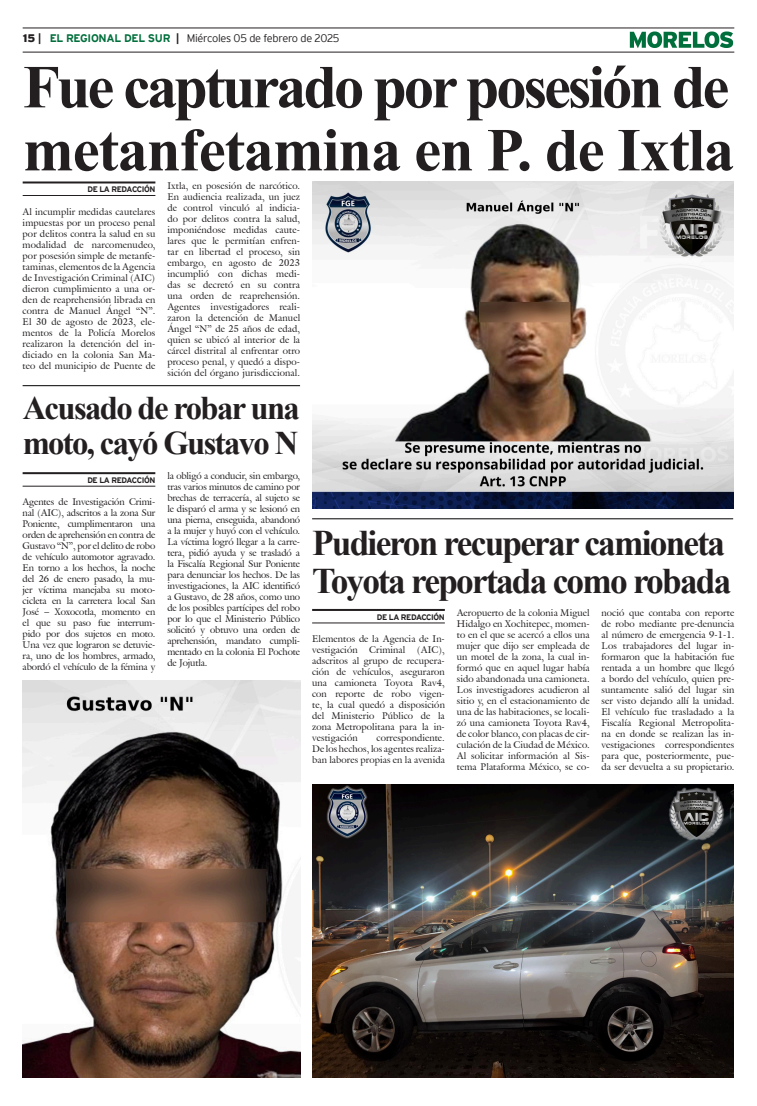
<style>
.page{position:relative;width:757px;height:1106px;background:#fff}
.page>*{position:absolute;margin:0;border:0;box-sizing:border-box;transform-origin:0 0}
.Cabeza_01{font:700 61px/63px "Times New Roman";letter-spacing:-.05em;color:#231f20}
.Cabeza_03{font:700 36px/38px "Times New Roman";letter-spacing:-.05em;color:#231f20}
.Cabeza_03-2{font:700 33px/35px "Times New Roman";letter-spacing:-.05em;color:#231f20}
.t1{font:300 11px "Interstate";letter-spacing:-.025em;color:#231f20}
.t2{font:9.5px/11px "Galliard IT Cby BT";letter-spacing:.01em;color:#231f20;text-align:justify}
.t3{font:700 8px "Interstate";letter-spacing:-.05em;color:#231f20}
.s1{font-weight:900}
.s2{font-weight:700}
.s3{font-weight:700;color:#006f3c}
</style>
<div class="page">
<hr style="left:23px;top:28px;width:711px;height:1px;background:#231f20">
<hr style="left:23px;top:52px;width:711px;height:1px;background:#231f20">
<svg style="left:630px;top:31px;width:103px;height:17px"></svg>
<hr style="left:23px;top:181px;width:132px;height:2px;background:#231f20">
<hr style="left:23px;top:195px;width:132px;height:1px;background:#231f20">
<hr style="left:23px;top:472px;width:132px;height:2px;background:#231f20">
<hr style="left:23px;top:486px;width:132px;height:1px;background:#231f20">
<hr style="left:23px;top:385px;width:277px;height:1px;background:#000">
<hr style="left:312px;top:609px;width:133px;height:2px;background:#231f20">
<hr style="left:312px;top:622px;width:133px;height:1px;background:#231f20">
<hr style="left:312px;top:518px;width:421px;height:1px;background:#000">
<img style="left:312px;top:181px;width:421px;height:328px">
<img style="left:312px;top:784px;width:421px;height:293px">
<img style="left:23px;top:680px;width:277px;height:397px">
<p class="t1" style="left:23px;top:32px;width:318px"><span class="s1">15</span> <span class="s2">|</span> <span class="s3">EL REGIONAL DEL SUR</span> <span class="s2">|</span> Miércoles 05 de febrero de 2025</p>
<p class="Cabeza_01" style="left:23px;top:54px;width:713px">Fue capturado por posesión de metanfetamina en P. de Ixtla</p>
<p class="t3" style="left:87px;top:185px;width:69px">DE LA REDACCIÓN</p>
<p class="t2" style="left:167px;top:180px;width:134px">Ixtla, en posesión de narcótico.<br>En audiencia realizada, un juez de control vinculó al indicia&shy;do por delitos contra la salud, imponiéndose medidas caute&shy;lares que le permitían enfren&shy;tar en libertad el proceso, sin embargo, en agosto de 2023 incumplió con dichas medi&shy;das se decretó en su contra una orden de reaprehensión.<br>Agentes investigadores reali&shy;zaron la detención de Manuel Ángel “N” de 25 años de edad, quien se ubicó al interior de la cárcel distrital al enfrentar otro proceso penal, y quedó a dispo&shy;sición del órgano jurisdiccional.</p>
<p class="t2" style="left:23px;top:206px;width:134px">Al incumplir medidas cautelares impuestas por un proceso penal por delitos contra la salud en su modalidad de narcomenudeo, por posesión simple de metanfe&shy;taminas, elementos de la Agencia de Investigación Criminal (AIC) dieron cumplimiento a una or&shy;den de reaprehensión librada en contra de Manuel Ángel “N”.<br>El 30 de agosto de 2023, ele&shy;mentos de la Policía Morelos realizaron la detención del in&shy;diciado en la colonia San Ma&shy;teo del municipio de Puente de</p>
<p class="Cabeza_03-2" style="left:23px;top:389px;width:279px">Acusado de robar una moto, cayó Gustavo N</p>
<p class="t3" style="left:87px;top:475px;width:69px">DE LA REDACCIÓN</p>
<p class="t2" style="left:167px;top:470px;width:134px">la obligó a conducir, sin embargo, tras varios minutos de camino por brechas de terracería, al sujeto se le disparó el arma y se lesionó en una pierna, enseguida, abandonó a la mujer y huyó con el vehículo.<br>La víctima logró llegar a la carre&shy;tera, pidió ayuda y se trasladó a la Fiscalía Regional Sur Poniente para denunciar los hechos. De las investigaciones, la AIC identificó a Gustavo, de 28 años, como uno de los posibles partícipes del robo por lo que el Ministerio Público solicitó y obtuvo una orden de aprehensión, mandato cumpli&shy;mentado en la colonia El Pochote de Jojutla.</p>
<p class="t2" style="left:23px;top:496px;width:134px">Agentes de Investigación Crimi&shy;nal (AIC), adscritos a la zona Sur Poniente, cumplimentaron una orden de aprehensión en contra de Gustavo “N”, por el delito de robo de vehículo automotor agravado.<br>En torno a los hechos, la noche del 26 de enero pasado, la mu&shy;jer víctima manejaba su moto&shy;cicleta en la carretera local San José – Xoxocotla, momento en el que su paso fue interrum&shy;pido por dos sujetos en moto.<br>Una vez que lograron se detuvie&shy;ra, uno de los hombres, armado, abordó el vehículo de la fémina y</p>
<p class="Cabeza_03" style="left:312px;top:522px;width:421px">Pudieron recuperar camioneta<br>Toyota reportada como robada</p>
<p class="t3" style="left:377px;top:612px;width:69px">DE LA REDACCIÓN</p>
<p class="t2" style="left:457px;top:607px;width:134px">Aeropuerto de la colonia Miguel Hidalgo en Xochitepec, momen&shy;to en el que se acercó a ellos una mujer que dijo ser empleada de un motel de la zona, la cual in&shy;formó que en aquel lugar había sido abandonada una camioneta.<br>Los investigadores acudieron al sitio y, en el estacionamiento de una de las habitaciones, se locali&shy;zó una camioneta Toyota Rav4, de color blanco, con placas de cir&shy;culación de la Ciudad de México.<br>Al solicitar información al Sis&shy;tema Plataforma México, se co-</p>
<p class="t2" style="left:601px;top:607px;width:134px">noció que contaba con reporte de robo mediante pre-denuncia al número de emergencia 9-1-1.<br>Los trabajadores del lugar in&shy;formaron que la habitación fue rentada a un hombre que llegó a bordo del vehículo, quien pre&shy;suntamente salió del lugar sin ser visto dejando allí la unidad.<br>El vehículo fue trasladado a la Fiscalía Regional Metropolita&shy;na en donde se realizan las in&shy;vestigaciones correspondientes para que, posteriormente, pue&shy;da ser devuelta a su propietario.</p>
<p class="t2" style="left:312px;top:632px;width:134px">Elementos de la Agencia de In&shy;vestigación Criminal (AIC), adscritos al grupo de recupera&shy;ción de vehículos, aseguraron una camioneta Toyota Rav4, con reporte de robo vigen&shy;te, la cual quedó a disposición del Ministerio Público de la zona Metropolitana para la in&shy;vestigación</p>
<p class="t2" style="left:312px;top:731px;width:134px;text-indent:64px">correspondiente.<br>De los hechos, los agentes realiza&shy;ban labores propias en la avenida</p>
</div>
